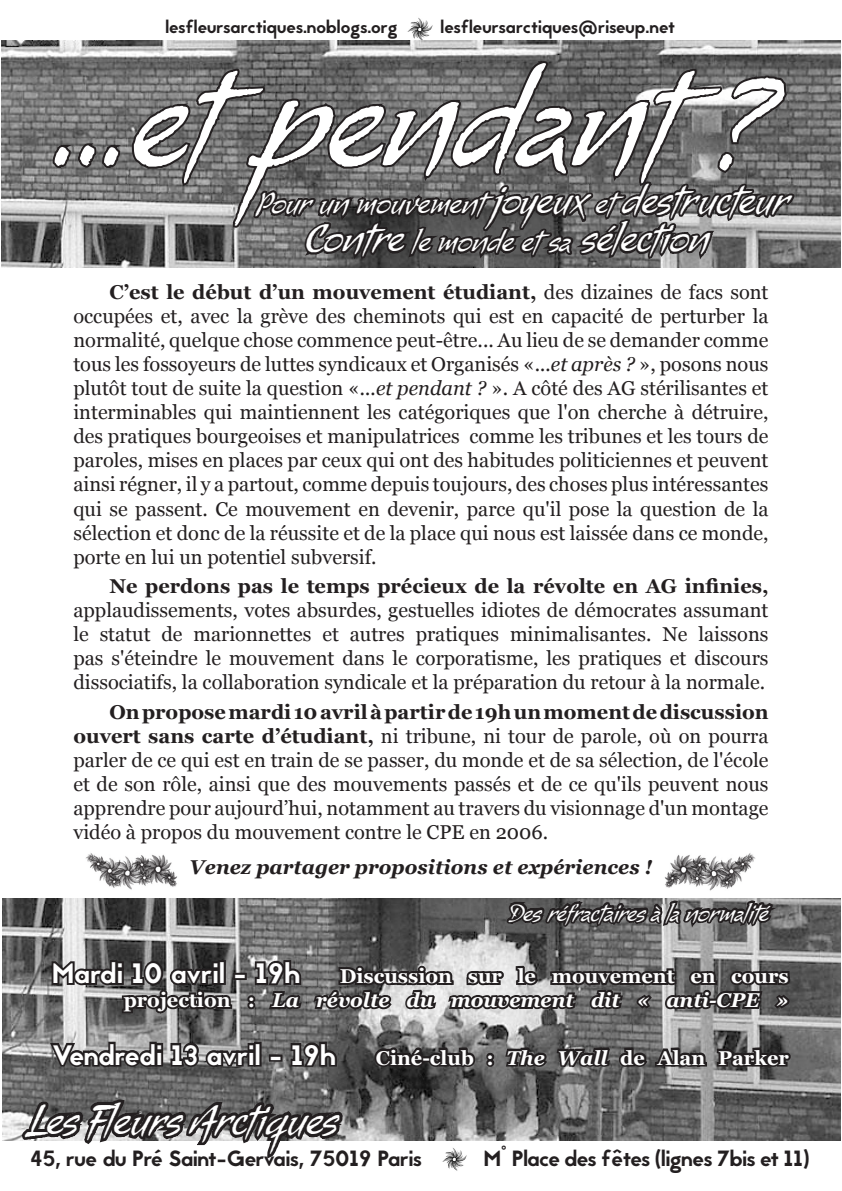
<style>
.page{position:relative;width:842px;height:1191px;background:#fff}
.page>*{position:absolute;margin:0;border:0;box-sizing:border-box;transform-origin:0 0}
.t1{font:138px "Alma";color:#fff}
.t2{font:42px "Alma";color:#fff}
.t3{font:40px "Alma";color:#fff}
.t4{font:30px "Alma";color:#fff}
.t5{font:28px "Jaapokki";color:#fff}
.t6{font:24px "Alma";letter-spacing:-.02em;color:#fff}
.t7{font:22px "Jaapokki";letter-spacing:-.02em;color:#231f20}
.t8{font:20px/24px "Georgia";color:#231f20;text-align:justify}
.t9{font:700 20px/24px "Georgia";color:#fff;text-align:right}
.t10{font:700 20px "Georgia";color:#231f20}
.t11{font:italic 700 20px "Georgia";color:#231f20}
.t12{font:18px "Jaapokki";color:#231f20}
.s1{font-size:40px}
.s2{font-size:30px}
.s3{font-weight:700}
.s4{font-style:italic}
</style>
<div class="page">
<img style="left:407px;top:17px;width:26px;height:23px">
<img style="left:1px;top:40px;width:839px;height:227px">
<svg style="left:50px;top:58px;width:748px;height:210px;background:#636262"></svg>
<img style="left:3px;top:898px;width:837px;height:242px">
<svg style="left:17px;top:898px;width:777px;height:261px;background:#717171"></svg>
<img style="left:85px;top:853px;width:92px;height:37px">
<img style="left:441px;top:1146px;width:27px;height:25px">
<img style="left:664px;top:853px;width:92px;height:38px">
<p class="t12" style="left:165px;top:14px;width:234px">lesfleursarctiques.noblogs.org</p>
<p class="t12" style="left:441px;top:14px;width:236px">lesfleursarctiques@riseup.net</p>
<h1 class="t1" style="left:52px;top:41px;width:734px">…et pendant ?</h1>
<h3 class="t4" style="left:258px;top:186px;width:533px">Pour un mouvement <span class="s1">joyeux</span> et <span class="s1">destructeur</span></h3>
<h3 class="t3" style="left:307px;top:215px;width:404px">Contre <span class="s2">le monde et sa</span> sélection</h3>
<p class="t8" style="left:73px;top:280px;width:697px;text-indent:36px"><span class="s3">C’est le début d’un mouvement étudiant,</span> des dizaines de facs sont occupées et, avec la grève des cheminots qui est en capacité de perturber la normalité, quelque chose commence peut-être... Au lieu de se demander comme tous les fossoyeurs de luttes syndicaux et Organisés «.<span class="s4">..et après ?</span> », posons nous plutôt tout de suite la question «<span class="s4">...et pendant ?</span> ». A côté des AG stérilisantes et interminables qui maintiennent les catégoriques que l'on cherche à détruire, des pratiques bourgeoises et manipulatrices comme les tribunes et les tours de paroles, mises en places par ceux qui ont des habitudes politiciennes et peuvent ainsi régner, il y a partout, comme depuis toujours, des choses plus intéressantes qui se passent. Ce mouvement en devenir, parce qu'il pose la question de la sélection et donc de la réussite et de la place qui nous est laissée dans ce monde, porte en lui un potentiel subversif.</p>
<p class="t10" style="left:109px;top:571px;width:661px">Ne perdons pas le temps précieux de la révolte en AG infinies,</p>
<p class="t8" style="left:73px;top:597px;width:697px">applaudissements, votes absurdes, gestuelles idiotes de démocrates assumant le statut de marionnettes et autres pratiques minimalisantes. Ne laissons pas s'éteindre le mouvement dans le corporatisme, les pratiques et discours dissociatifs, la collaboration syndicale et la préparation du retour à la normale.</p>
<p class="t8" style="left:73px;top:699px;width:697px;text-indent:36px"><span class="s3">On propose mardi 10 avril à partir de 19h un moment de discussion ouvert sans carte d’étudiant,</span> ni tribune, ni tour de parole, où on pourra parler de ce qui est en train de se passer, du monde et de sa sélection, de l'école et de son rôle, ainsi que des mouvements passés et de ce qu'ils peuvent nous apprendre pour aujourd’hui, notamment au travers du visionnage d'un montage vidéo à propos du mouvement contre le CPE en 2006.</p>
<p class="t11" style="left:190px;top:851px;width:464px">Venez partager propositions et expériences !</p>
<p class="t6" style="left:510px;top:899px;width:260px">Des réfractaires à la normalité</p>
<h3 class="t5" style="left:52px;top:953px;width:250px">Mardi 10 avril - 19h</h3>
<p class="t9" style="left:124px;top:963px;width:667px">Discussion sur le mouvement en cours<br>projection : <span class="s4">La révolte du mouvement dit « anti-CPE »</span></p>
<h3 class="t5" style="left:52px;top:1035px;width:286px">Vendredi 13 avril - 19h</h3>
<p class="t9" style="left:376px;top:1044px;width:415px">Ciné-club : <span class="s4">The Wall</span> de Alan Parker</p>
<h2 class="t2" style="left:30px;top:1096px;width:310px">Les Fleurs Arctiques</h2>
<p class="t7" style="left:30px;top:1142px;width:394px">45, rue du Pré Saint-Gervais, 75019 Paris</p>
<p class="t7" style="left:483px;top:1142px;width:328px">M° Place des fêtes (lignes 7bis et 11)</p>
</div>
